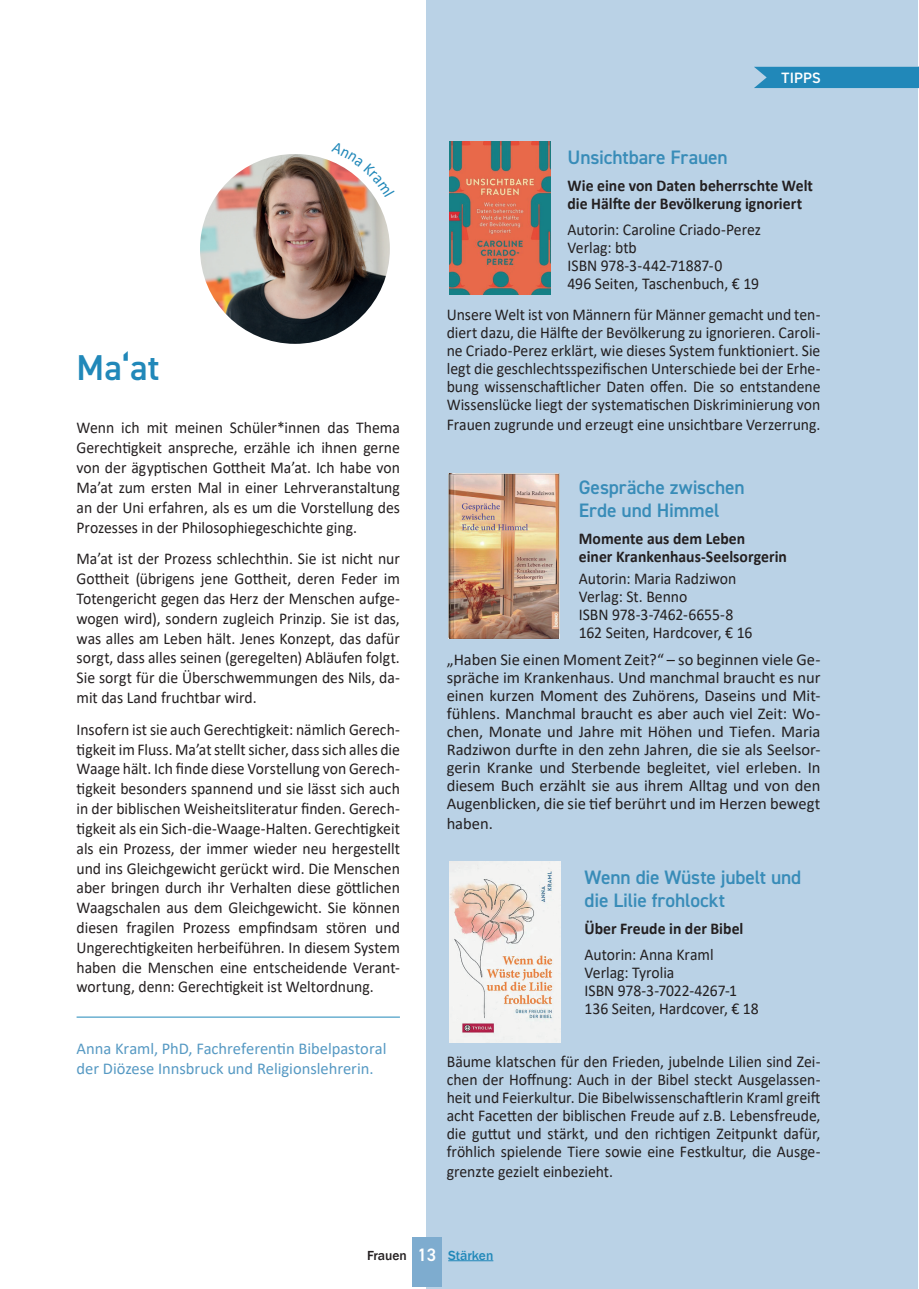
<style>
.page{position:relative;width:919px;height:1289px;background:#fff}
.page>*{position:absolute;margin:0;border:0;box-sizing:border-box;transform-origin:0 0}
.t1{font:600 36px "DIN2014";color:#2188b9}
.t2{font:600 19.5px/23.4px "DIN2014";letter-spacing:-.005em;color:#388cb8}
.t3{font:16.5px/19.8px "Calibri";letter-spacing:-.005em;color:#231f20;text-align:justify;scale:.95 1}
.t4{font:16.5px/18px "Calibri";letter-spacing:-.005em;color:#231f20;text-align:justify}
.t5{font:700 16.5px/18px "Calibri";color:#231f20;scale:.95 1}
.t6{font:16.5px/19.8px "Calibri";letter-spacing:-.005em;color:#5699c3}
.t7{font:500 13.5px "Franklin Gothic";color:#2188b9}
.s1{color:#231f20}
.s2{font-family:"DIN2014";font-weight:600;font-size:18px;color:#fff}
</style>
<div class="page">
<div style="left:426px;top:0;width:492px;height:1288px;background:#bad2e6"></div>
<div style="left:412px;top:1237px;width:30px;height:49px;background:#7eaccf"></div>
<hr style="left:448px;top:1260px;width:45px;height:1px;background:#2188b9">
<div style="left:754px;top:67px;width:164px;height:21px;background:#2188b9"></div>
<hr style="left:77px;top:1016px;width:323px;height:1px;background:#2188b9">
<img style="left:450px;top:142px;width:100px;height:152px">
<img style="left:200px;top:154px;width:190px;height:190px;border-radius:95px">
<img style="left:449px;top:861px;width:111px;height:181px">
<img style="left:448px;top:473px;width:111px;height:165px">
<svg style="left:331px;top:161px;width:43px;height:36px"></svg>
<h1 class="t1" style="left:77px;top:344px;width:84px">Ma‘at</h1>
<p class="t3" style="left:77px;top:417px;width:342px">Wenn ich mit meinen Schüler*innen das Thema Gerechtigkeit anspreche, erzähle ich ihnen gerne von der ägyptischen Gottheit Ma’at. Ich habe von Ma’at zum ersten Mal in einer Lehrveranstaltung an der Uni erfahren, als es um die Vorstellung des Prozesses in der Philosophiegeschichte ging.</p>
<p class="t3" style="left:77px;top:548px;width:342px">Ma’at ist der Prozess schlechthin. Sie ist nicht nur Gottheit (übrigens jene Gottheit, deren Feder im Totengericht gegen das Herz der Menschen aufge&shy;wogen wird), sondern zugleich Prinzip. Sie ist das, was alles am Leben hält. Jenes Konzept, das dafür sorgt, dass alles seinen (geregelten) Abläufen folgt.<br>Sie sorgt für die Überschwemmungen des Nils, da&shy;mit das Land fruchtbar wird.</p>
<p class="t3" style="left:77px;top:719px;width:342px">Insofern ist sie auch Gerechtigkeit: nämlich Gerech&shy;tigkeit im Fluss. Ma’at stellt sicher, dass sich alles die Waage hält. Ich finde diese Vorstellung von Gerech&shy;tigkeit besonders spannend und sie lässt sich auch in der biblischen Weisheitsliteratur finden. Gerech&shy;tigkeit als ein Sich-die-Waage-Halten. Gerechtigkeit als ein Prozess, der immer wieder neu hergestellt und ins Gleichgewicht gerückt wird. Die Menschen aber bringen durch ihr Verhalten diese göttlichen Waagschalen aus dem Gleichgewicht. Sie können diesen fragilen Prozess empfindsam stören und Ungerechtigkeiten herbeiführen. In diesem System haben die Menschen eine entscheidende Verant&shy;wortung, denn: Gerechtigkeit ist Weltordnung.</p>
<p class="t6" style="left:77px;top:1037px;width:311px">Anna Kraml, PhD, Fachreferentin Bibelpastoral der Diözese Innsbruck und Religionslehrerin.</p>
<p class="t2" style="left:567px;top:145px;width:162px">Unsichtbare Frauen</p>
<p class="t5" style="left:567px;top:176px;width:260px">Wie eine von Daten beherrschte Welt die Hälfte der Bevölkerung ignoriert</p>
<p class="t3" style="left:567px;top:220px;width:205px;line-height:18px;text-align:left">Autorin: Caroline Criado-Perez<br>Verlag: btb<br>ISBN 978-3-442-71887-0<br>496 Seiten, Taschenbuch, € 19</p>
<p class="t3" style="left:446px;top:305px;width:395px;line-height:18px">Unsere Welt ist von Männern für Männer gemacht und ten&shy;diert dazu, die Hälfte der Bevölkerung zu ignorieren. Caroli&shy;ne Criado-Perez erklärt, wie dieses System funktioniert. Sie legt die geschlechtsspezifischen Unterschiede bei der Erhe&shy;bung wissenschaftlicher Daten offen. Die so entstandene Wissenslücke liegt der systematischen Diskriminierung von</p>
<p class="t3" style="left:446px;top:414px;width:395px">Frauen zugrunde und erzeugt eine unsichtbare Verzerrung.</p>
<p class="t2" style="left:578px;top:475px;width:167px">Gespräche zwischen<br>Erde und Himmel</p>
<p class="t5" style="left:578px;top:529px;width:220px">Momente aus dem Leben<br>einer Krankenhaus-Seelsorgerin</p>
<p class="t3" style="left:578px;top:569px;width:184px;line-height:18px;text-align:left">Autorin: Maria Radziwon<br>Verlag: St. Benno<br>ISBN 978-3-7462-6655-8<br>162 Seiten, Hardcover, € 16</p>
<p class="t4" style="left:446px;top:649px;width:375px">„Haben Sie einen Moment Zeit?“ – so beginnen viele Ge&shy;spräche im Krankenhaus. Und manchmal braucht es nur einen kurzen Moment des Zuhörens, Daseins und Mit&shy;fühlens. Manchmal braucht es aber auch viel Zeit: Wo&shy;chen, Monate und Jahre mit Höhen und Tiefen. Maria Radziwon durfte in den zehn Jahren, die sie als Seelsor&shy;gerin Kranke und Sterbende begleitet, viel erleben. In diesem Buch erzählt sie aus ihrem Alltag und von den Augenblicken, die sie tief berührt und im Herzen bewegt</p>
<p class="t4" style="left:446px;top:813px;width:48px">haben.</p>
<p class="t2" style="left:584px;top:865px;width:218px">Wenn die Wüste jubelt und die Lilie frohlockt</p>
<p class="t5" style="left:584px;top:919px;width:169px">Über Freude in der Bibel</p>
<p class="t3" style="left:584px;top:945px;width:185px;line-height:18px;text-align:left">Autorin: Anna Kraml<br>Verlag: Tyrolia<br>ISBN 978-3-7022-4267-1<br>136 Seiten, Hardcover, € 18</p>
<p class="t3" style="left:446px;top:1052px;width:395px;line-height:18px">Bäume klatschen für den Frieden, jubelnde Lilien sind Zei&shy;chen der Hoffnung: Auch in der Bibel steckt Ausgelassen&shy;heit und Feierkultur. Die Bibelwissenschaftlerin Kraml greift acht Facetten der biblischen Freude auf z.B. Lebensfreude, die guttut und stärkt, und den richtigen Zeitpunkt dafür, fröhlich spielende Tiere sowie eine Festkultur, die Ausge-</p>
<p class="t3" style="left:446px;top:1161px;width:177px">grenzte gezielt einbezieht.</p>
<p class="t7" style="left:367px;top:1246px;width:128px"><span class="s1">Frauen</span> <span class="s2">13</span> Stärken</p>
</div>
